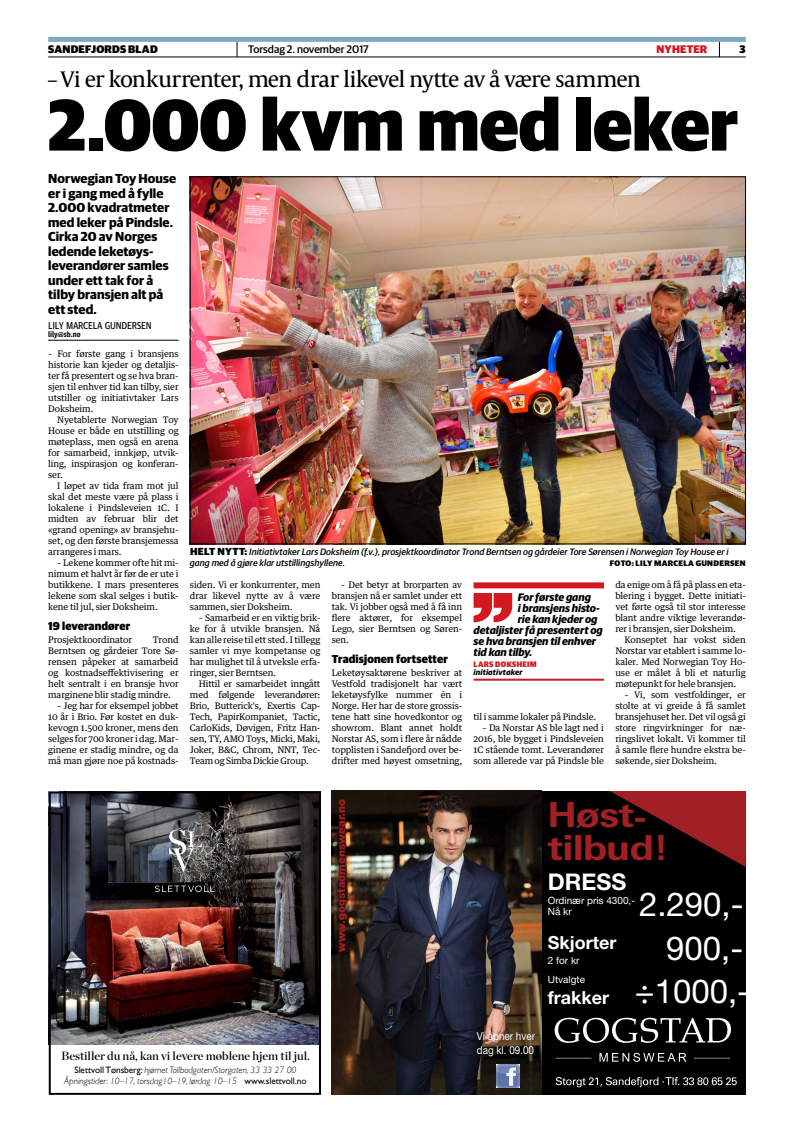
<style>
.page{position:relative;width:794px;height:1134px;background:#fff}
.page>*{position:absolute;margin:0;border:0;box-sizing:border-box;transform-origin:0 0}
.t1{font:900 73px "Guardian Sans";letter-spacing:-.01em;color:#000;scale:.95 1}
.t2{font:61.7px "Amedia";color:#d31820}
.t3{font:700 34.6px/32.9px "Univers";letter-spacing:-.02em;color:#a02023;scale:1.16 1}
.t4{font:33px "Helvetica Neue LT Std";color:#fff}
.t5{font:23px "Capitolium News 2";letter-spacing:-.045em;color:#000}
.t6{font:700 23px "Helvetica Neue LT Std";color:#fff}
.t7{font:700 18px "Helvetica Neue LT Std";color:#fff}
.t8{font:700 13px/14.5px "Guardian Sans";letter-spacing:.005em;color:#000}
.t9{font:12px "Chronicle Display Semi";letter-spacing:-.005em;color:#000}
.t10{font:900 11.5px "Guardian Sans";letter-spacing:.015em;color:#000;scale:.95 1}
.t11{font:italic 700 11px "Guardian Sans";color:#000}
.t12{font:900 11px "Helvetica Neue LT Std";color:#a02023}
.t13{font:11px/14px "Helvetica Neue LT Std";color:#fff;scale:.9 1}
.t14{font:500 11px "Guardian Sans";color:#000}
.t15{font:900 11px "Guardian Sans";letter-spacing:.02em;color:#000}
.t16{font:900 11px "Guardian Sans";letter-spacing:.01em;color:#d31820}
.t17{font:900 10.2px "Guardian Sans";color:#000}
.t18{font:10px/11px "Helvetica Neue LT Std";color:#fff}
.t19{font:10px "Guardian Agate Sans 4 D";letter-spacing:-.03em;color:#000;scale:.95 1}
.t20{font:italic 500 9.3px/11px "Guardian Sans";letter-spacing:.005em;color:#000}
.t21{font:italic 300 9.3px/11px "Gill Sans";letter-spacing:-.005em;color:#000;text-align:center}
.t22{font:9px/11px "Guardian Text Egyp";letter-spacing:-.01em;color:#000;text-align:justify}
.t23{font:900 8px "Guardian Sans";letter-spacing:.04em;color:#000}
.t24{font:italic 700 8px "Guardian Sans";letter-spacing:.02em;color:#000}
.t25{font:900 8px "Guardian Sans";letter-spacing:.03em;color:#d31820;scale:.95 1}
.t26{font:700 8px "Guardian Agate Sans 4 D";color:#000;scale:.95 1}
.s1{font-weight:900;font-style:normal;font-size:10.2px}
.s2{font-weight:400;font-style:normal}
</style>
<div class="page">
<img style="left:52px;top:794px;width:265px;height:250px">
<div style="left:49px;top:791px;width:271px;height:303px;border:2px solid #000"></div>
<svg style="left:169px;top:829px;width:33px;height:43px"></svg>
<svg style="left:155px;top:885px;width:60px;height:7px"></svg>
<img style="left:332px;top:791px;width:209px;height:303px">
<div style="left:542px;top:791px;width:204px;height:303px;background:#000"></div>
<svg style="left:554px;top:1018px;width:183px;height:69px"></svg>
<svg style="left:610px;top:791px;width:136px;height:76px"></svg>
<img style="left:496px;top:1064px;width:23px;height:23px">
<svg style="left:237px;top:42px;width:1px;height:15px"></svg>
<svg style="left:719px;top:42px;width:1px;height:15px"></svg>
<hr style="left:48px;top:57px;width:698px;height:1px;background:#000">
<div style="left:48px;top:37px;width:698px;height:5px;background:#80a9bd"></div>
<hr style="left:48px;top:340px;width:131px;height:1px;background:#000">
<div style="left:473px;top:582px;width:131px;height:6px;background:#d31820"></div>
<hr style="left:473px;top:679px;width:131px;height:2px;background:#d31820">
<img style="left:192px;top:179px;width:552px;height:363px">
<p class="t15" style="left:48px;top:41px;width:111px">SANDEFJORDS BLAD</p>
<p class="t14" style="left:248px;top:41px;width:122px">Torsdag 2. november 2017</p>
<p class="t16" style="left:656px;top:41px;width:52px">NYHETER</p>
<p class="t15" style="left:739px;top:41px;width:8px">3</p>
<h3 class="t5" style="left:48px;top:63px;width:594px">– Vi er konkurrenter, men drar likevel nytte av å være sammen</h3>
<h1 class="t1" style="left:48px;top:70px;width:728px">2.000 KVM MED LEKER</h1>
<h3 class="t8" style="left:48px;top:170px;width:130px">Norwegian Toy House er i gang med å fylle<br>2.000 kvadratmeter med leker på Pindsle.<br>Cirka 20 av Norges ledende leketøys&shy;leverandører samles under ett tak for å tilby bransjen alt på ett sted.</h3>
<p class="t19" style="left:48px;top:319px;width:111px">LILY MARCELA GUNDERSEN</p>
<p class="t26" style="left:48px;top:329px;width:36px">lily@sb.no</p>
<p class="t22" style="left:48px;top:347px;width:132px">– For første gang i bransjens historie kan kjeder og detaljis&shy;ter få presentert og se hva bran&shy;sjen til enhver tid kan tilby, sier utstiller og initiativtaker Lars Doksheim.</p>
<p class="t22" style="left:48px;top:413px;width:132px;text-indent:9px">Nyetablerte Norwegian Toy House er både en utstilling og møteplass, men også en arena for samarbeid, innkjøp, utvik&shy;ling, inspirasjon og konferan&shy;ser.</p>
<p class="t22" style="left:48px;top:479px;width:132px;text-indent:9px">I løpet av tida fram mot jul skal det meste være på plass i lokalene i Pindsleveien 1C. I midten av februar blir det «grand opening» av bransjehu&shy;set, og den første bransjemessa arrangeres i mars.</p>
<p class="t22" style="left:48px;top:556px;width:132px;text-indent:9px">– Lekene kommer ofte hit mi&shy;nimum et halvt år før de er ute i butikkene. I mars presenteres lekene som skal selges i butik&shy;kene til jul, sier Doksheim.</p>
<p class="t10" style="left:48px;top:617px;width:88px">19 LEVERANDØRER</p>
<p class="t22" style="left:48px;top:633px;width:85px">Prosjektkoordinator</p>
<p class="t22" style="left:48px;top:633px;width:132px;text-indent:105px">Trond Berntsen og gårdeier Tore Sø&shy;rensen påpeker at samarbeid og kostnadseffektivisering er helt sentralt i en bransje hvor marginene blir stadig mindre.</p>
<p class="t22" style="left:48px;top:699px;width:132px;text-indent:9px">– Jeg har for eksempel jobbet 10 år i Brio. Før kostet en duk&shy;kevogn 1.500 kroner, mens den selges for 700 kroner i dag. Mar&shy;ginene er stadig mindre, og da må man gjøre noe på kostnads-</p>
<p class="t20" style="left:190px;top:546px;width:540px;text-indent:55px"><span class="s1">:</span> Initiativtaker Lars Doksheim (f.v.), prosjektkoordinator Trond Berntsen og gårdeier Tore Sørensen i Norwegian Toy House er i gang med å gjøre klar utstillingshyllene.</p>
<p class="t17" style="left:190px;top:544px;width:8px">HELT</p>
<p class="t17" style="left:217px;top:544px;width:8px">NYTT</p>
<p class="t23" style="left:610px;top:557px;width:137px">FOTO: LILY MARCELA GUNDERSEN</p>
<p class="t22" style="left:190px;top:578px;width:132px">siden. Vi er konkurrenter, men drar likevel nytte av å være sammen, sier Doksheim.</p>
<p class="t22" style="left:190px;top:611px;width:132px;text-indent:9px">– Samarbeid er en viktig brik&shy;ke for å utvikle bransjen. Nå kan alle reise til ett sted. I tillegg samler vi mye kompetanse og har mulighet til å utveksle erfa&shy;ringer, sier Berntsen.</p>
<p class="t22" style="left:190px;top:677px;width:132px;text-indent:9px">Hittil er samarbeidet inngått med følgende leverandører:<br>Brio, Butterick's, Exertis Cap-Tech, PapirKompaniet, Tactic, CarloKids, Døvigen, Fritz Han&shy;sen, TY, AMO Toys, Micki, Maki, Joker, B&amp;C, Chrom, NNT, Tec-Team og Simba Dickie Group.</p>
<p class="t22" style="left:332px;top:578px;width:132px;text-indent:9px">– Det betyr at brorparten av bransjen nå er samlet under ett tak. Vi jobber også med å få inn flere aktører, for eksempel Lego, sier Berntsen og Søren&shy;sen.</p>
<p class="t10" style="left:332px;top:650px;width:124px">TRADISJONEN FORTSETTER</p>
<p class="t22" style="left:332px;top:666px;width:132px">Leketøysaktørene beskriver at Vestfold tradisjonelt har vært leketøysfylke nummer én i Norge. Her har de store grossis&shy;tene hatt sine hovedkontor og showrom. Blant annet holdt Norstar AS, som i flere år nådde topplisten i Sandefjord over be&shy;drifter med høyest omsetning,</p>
<h2 class="t2" style="left:467px;top:593px;width:53px">"</h2>
<p class="t11" style="left:518px;top:589px;width:75px">For første gang</p>
<p class="t11" style="left:518px;top:600px;width:84px">i bransjens histo-</p>
<p class="t11" style="left:518px;top:611px;width:81px">rie kan kjeder og</p>
<p class="t11" style="left:473px;top:622px;width:131px">detaljister få presentert og</p>
<p class="t11" style="left:473px;top:633px;width:124px">se hva bransjen til enhver</p>
<p class="t11" style="left:473px;top:644px;width:60px">tid kan tilby.</p>
<p class="t25" style="left:473px;top:658px;width:68px">LARS DOKSHEIM</p>
<p class="t24" style="left:473px;top:666px;width:50px">initiativtaker</p>
<p class="t22" style="left:473px;top:710px;width:124px">til i samme lokaler på Pindsle.</p>
<p class="t22" style="left:473px;top:721px;width:132px;text-indent:9px">– Da Norstar AS ble lagt ned i 2016, ble bygget i Pindsleveien 1C stående tomt. Leverandører som allerede var på Pindsle ble</p>
<p class="t22" style="left:615px;top:578px;width:132px">da enige om å få på plass en eta&shy;blering i bygget. Dette initiati&shy;vet førte også til stor interesse blant andre viktige leverandø&shy;rer i bransjen, sier Doksheim.</p>
<p class="t22" style="left:615px;top:633px;width:132px;text-indent:9px">Konseptet har vokst siden Norstar var etablert i samme lo&shy;kaler. Med Norwegian Toy Ho&shy;use er målet å bli et naturlig møtepunkt for hele bransjen.</p>
<p class="t22" style="left:615px;top:688px;width:132px;text-indent:9px">– Vi, som vestfoldinger, er stolte at vi greide å få samlet bransjehuset her. Det vil også gi store ringvirkninger for næ&shy;ringslivet lokalt. Vi kommer til å samle flere hundre ekstra be&shy;søkende, sier Doksheim.</p>
<p class="t12" style="left:335px;top:952px;width:155px;rotate:-90deg">www.gogstadmenswear.no</p>
<h3 class="t3" style="left:548px;top:798px;width:106px">Høst&shy;tilbud!</h3>
<h3 class="t6" style="left:548px;top:868px;width:80px">DRESS</h3>
<p class="t18" style="left:548px;top:895px;width:89px">Ordinær pris 4300,-<br>Nå kr</p>
<h3 class="t4" style="left:639px;top:884px;width:106px">2.290,-</h3>
<h3 class="t7" style="left:548px;top:931px;width:70px">Skjorter</h3>
<p class="t18" style="left:548px;top:951px;width:39px;line-height:19px">2 for kr<br>Utvalgte</p>
<h3 class="t7" style="left:548px;top:986px;width:63px">frakker</h3>
<h3 class="t4" style="left:666px;top:928px;width:79px">900,-</h3>
<h3 class="t4" style="left:635px;top:972px;width:117px">÷1000,-</h3>
<h3 class="t9" style="left:61px;top:1046px;width:250px">Bestiller du nå, kan vi levere møblene hjem til jul.</h3>
<p class="t21" style="left:64px;top:1065px;width:244px"><span class="s2">SlettvollTønsberg:</span> hjørnet Tollbodgaten/Storgaten, 33 33 27 00<br>Åpningstider: 10–17, torsdag10–19, lørdag 10–15 <span class="s2">www.slettvoll.no</span></p>
<p class="t13" style="left:477px;top:1029px;width:66px">Vi åpner hver dag kl. 09.00</p>
</div>
